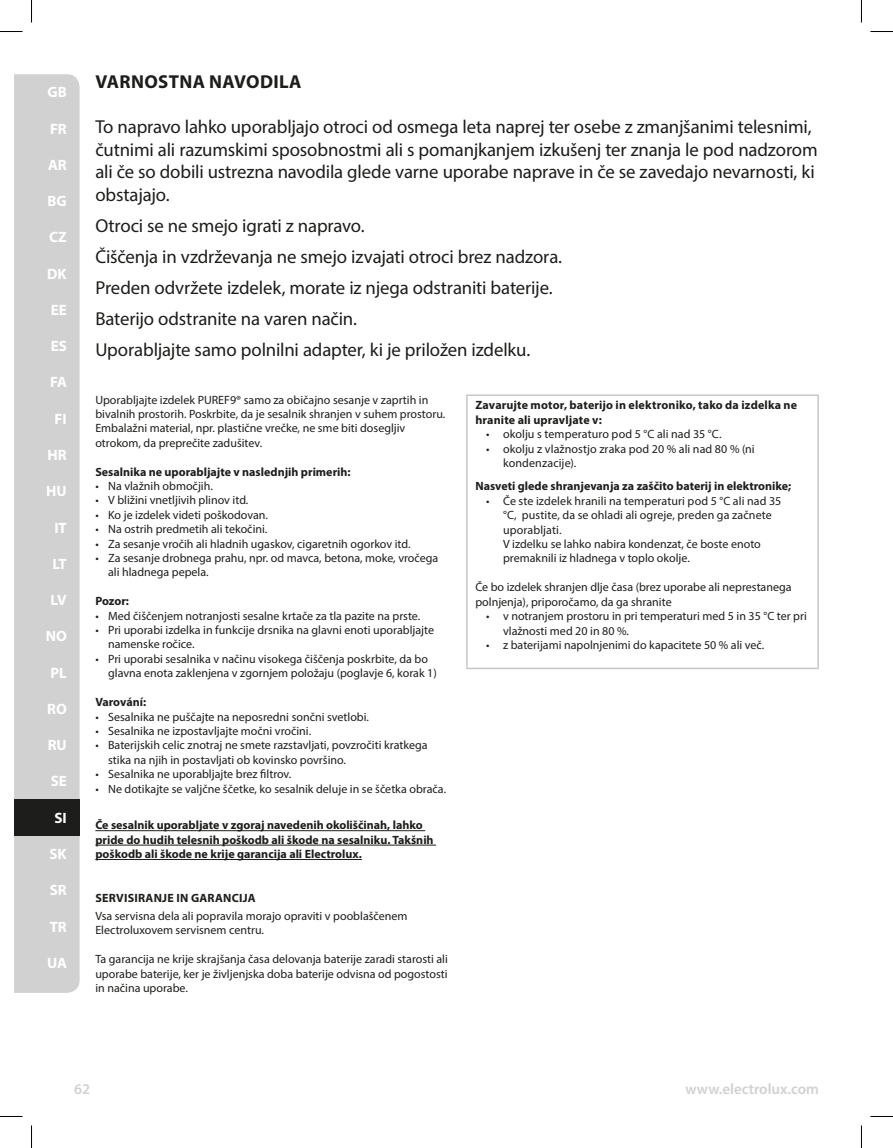
<style>
.page{position:relative;width:893px;height:1148px;background:#fff}
.page>*{position:absolute;margin:0;border:0;box-sizing:border-box;transform-origin:0 0}
.Safety{font:18.75px/22.5px "Myriad Pro";letter-spacing:-.01em;color:#1d1d1b}
.H0_-_Heading0{font:700 18.75px "Myriad Pro";letter-spacing:.02em;color:#1d1d1b}
.Abbrevation_tabs{font:700 15px "Myriad Pro";color:#fff}
.t1{font:600 15px "Myriad Pro";color:#d1d1d1}
.Body{font:12px/14.4px "Myriad Pro";color:#1d1d1b}
.Body-2{font:700 12px/14.4px "Myriad Pro";color:#1d1d1b}
.Bold_Understrike{font:700 12px/14.4px "Myriad Pro";color:#1d1d1b}
.H1_-_Header1_notab{font:700 12px "Myriad Pro";letter-spacing:.02em;color:#1d1d1b}
</style>
<div class="page">
<div style="left:14px;top:74px;width:66px;height:918px;background:#d1d1d1"></div>
<div style="left:14px;top:799px;width:66px;height:37px;background:#1d1d1b"></div>
<hr style="left:95px;top:830px;width:330px;height:1px;background:#1d1d1b">
<hr style="left:95px;top:844px;width:341px;height:1px;background:#1d1d1b">
<hr style="left:95px;top:859px;width:267px;height:1px;background:#1d1d1b">
<hr style="left:466px;top:394px;width:352px;height:2px;background:#c7c7c6">
<hr style="left:466px;top:396px;width:1px;height:271px;background:#c7c7c6">
<hr style="left:817px;top:396px;width:1px;height:271px;background:#c7c7c6">
<hr style="left:466px;top:667px;width:352px;height:2px;background:#c7c7c6">
<svg style="left:0;top:31px;width:22px;height:1px"></svg>
<svg style="left:870px;top:31px;width:22px;height:1px"></svg>
<svg style="left:31px;top:0;width:1px;height:23px"></svg>
<svg style="left:31px;top:1125px;width:1px;height:22px"></svg>
<p class="Abbrevation_tabs" style="left:47px;top:82px;width:21px">GB</p>
<p class="Abbrevation_tabs" style="left:50px;top:119px;width:18px">FR</p>
<p class="Abbrevation_tabs" style="left:48px;top:155px;width:20px">AR</p>
<p class="Abbrevation_tabs" style="left:47px;top:191px;width:21px">BG</p>
<p class="Abbrevation_tabs" style="left:49px;top:227px;width:19px">CZ</p>
<p class="Abbrevation_tabs" style="left:47px;top:264px;width:21px">DK</p>
<p class="Abbrevation_tabs" style="left:51px;top:300px;width:18px">EE</p>
<p class="Abbrevation_tabs" style="left:51px;top:336px;width:18px">ES</p>
<p class="Abbrevation_tabs" style="left:50px;top:372px;width:18px">FA</p>
<p class="Abbrevation_tabs" style="left:55px;top:409px;width:14px">FI</p>
<p class="Abbrevation_tabs" style="left:48px;top:445px;width:21px">HR</p>
<p class="Abbrevation_tabs" style="left:46px;top:481px;width:22px">HU</p>
<p class="Abbrevation_tabs" style="left:54px;top:517px;width:14px">IT</p>
<p class="Abbrevation_tabs" style="left:52px;top:554px;width:16px">LT</p>
<p class="Abbrevation_tabs" style="left:51px;top:590px;width:18px">LV</p>
<p class="Abbrevation_tabs" style="left:46px;top:626px;width:23px">NO</p>
<p class="Abbrevation_tabs" style="left:50px;top:662px;width:18px">PL</p>
<p class="Abbrevation_tabs" style="left:47px;top:699px;width:21px">RO</p>
<p class="Abbrevation_tabs" style="left:48px;top:735px;width:21px">RU</p>
<p class="Abbrevation_tabs" style="left:51px;top:771px;width:18px">SE</p>
<p class="Abbrevation_tabs" style="left:54px;top:807px;width:14px">SI</p>
<p class="Abbrevation_tabs" style="left:49px;top:844px;width:19px">SK</p>
<p class="Abbrevation_tabs" style="left:50px;top:880px;width:18px">SR</p>
<p class="Abbrevation_tabs" style="left:50px;top:916px;width:19px">TR</p>
<p class="Abbrevation_tabs" style="left:47px;top:952px;width:21px">UA</p>
<p class="H0_-_Heading0" style="left:95px;top:70px;width:207px">VARNOSTNA NAVODILA</p>
<p class="Safety" style="left:95px;top:115px;width:723px">To napravo lahko uporabljajo otroci od osmega leta naprej ter osebe z zmanjšanimi telesnimi, čutnimi ali razumskimi sposobnostmi ali s pomanjkanjem izkušenj ter znanja le pod nadzorom ali če so dobili ustrezna navodila glede varne uporabe naprave in če se zavedajo nevarnosti, ki obstajajo.</p>
<p class="Safety" style="left:95px;top:214px;width:271px">Otroci se ne smejo igrati z napravo.</p>
<p class="Safety" style="left:95px;top:245px;width:468px">Čiščenja in vzdrževanja ne smejo izvajati otroci brez nadzora.</p>
<p class="Safety" style="left:95px;top:276px;width:458px">Preden odvržete izdelek, morate iz njega odstraniti baterije.</p>
<p class="Safety" style="left:95px;top:307px;width:263px">Baterijo odstranite na varen način.</p>
<p class="Safety" style="left:95px;top:338px;width:436px">Uporabljajte samo polnilni adapter, ki je priložen izdelku.</p>
<p class="Body" style="left:95px;top:392px;width:351px">Uporabljajte izdelek PUREF9® samo za običajno sesanje v zaprtih in bivalnih prostorih. Poskrbite, da je sesalnik shranjen v suhem prostoru.<br>Embalažni material, npr. plastične vrečke, ne sme biti dosegljiv otrokom, da preprečite zadušitev.</p>
<p class="Body-2" style="left:95px;top:464px;width:257px">Sesalnika ne uporabljajte v naslednjih primerih:</p>
<p class="Body" style="left:95px;top:478px;width:119px">• Na vlažnih območjih.</p>
<p class="Body" style="left:95px;top:493px;width:154px">• V bližini vnetljivih plinov itd.</p>
<p class="Body" style="left:95px;top:507px;width:174px">• Ko je izdelek videti poškodovan.</p>
<p class="Body" style="left:95px;top:521px;width:173px">• Na ostrih predmetih ali tekočini.</p>
<p class="Body" style="left:95px;top:536px;width:316px">• Za sesanje vročih ali hladnih ugaskov, cigaretnih ogorkov itd.</p>
<p class="Body" style="left:108px;top:550px;width:331px;text-indent:-13px">• Za sesanje drobnega prahu, npr. od mavca, betona, moke, vročega ali hladnega pepela.</p>
<p class="Body-2" style="left:95px;top:593px;width:35px">Pozor:</p>
<p class="Body" style="left:95px;top:608px;width:326px">• Med čiščenjem notranjosti sesalne krtače za tla pazite na prste.</p>
<p class="Body" style="left:108px;top:622px;width:327px;text-indent:-13px">• Pri uporabi izdelka in funkcije drsnika na glavni enoti uporabljajte namenske ročice.</p>
<p class="Body" style="left:108px;top:651px;width:330px;text-indent:-13px">• Pri uporabi sesalnika v načinu visokega čiščenja poskrbite, da bo glavna enota zaklenjena v zgornjem položaju (poglavje 6, korak 1)</p>
<p class="Body-2" style="left:95px;top:694px;width:52px">Varování:</p>
<p class="Body" style="left:95px;top:709px;width:275px">• Sesalnika ne puščajte na neposredni sončni svetlobi.</p>
<p class="Body" style="left:95px;top:723px;width:217px">• Sesalnika ne izpostavljajte močni vročini.</p>
<p class="Body" style="left:108px;top:737px;width:321px;text-indent:-13px">• Baterijskih celic znotraj ne smete razstavljati, povzročiti kratkega stika na njih in postavljati ob kovinsko površino.</p>
<p class="Body" style="left:95px;top:766px;width:197px">• Sesalnika ne uporabljajte brez filtrov.</p>
<p class="Body" style="left:95px;top:781px;width:352px">• Ne dotikajte se valjčne ščetke, ko sesalnik deluje in se ščetka obrača.</p>
<p class="Bold_Understrike" style="left:95px;top:817px;width:339px">Če sesalnik uporabljate v zgoraj navedenih okoliščinah, lahko pride do hudih telesnih poškodb ali škode na sesalniku. Takšnih poškodb ali škode ne krije garancija ali Electrolux.</p>
<p class="H1_-_Header1_notab" style="left:95px;top:890px;width:162px">SERVISIRANJE IN GARANCIJA</p>
<p class="Body" style="left:95px;top:908px;width:313px">Vsa servisna dela ali popravila morajo opraviti v pooblaščenem<br>Electroluxovem servisnem centru.</p>
<p class="Body" style="left:95px;top:951px;width:354px;text-align:justify">Ta garancija ne krije skrajšanja časa delovanja baterije zaradi starosti ali uporabe baterije, ker je življenjska doba baterije odvisna od pogostosti in načina uporabe.</p>
<p class="Body-2" style="left:475px;top:397px;width:323px">Zavarujte motor, baterijo in elektroniko, tako da izdelka ne hranite ali upravljate v:</p>
<p class="Body" style="left:486px;top:426px;width:237px">• okolju s temperaturo pod 5 °C ali nad 35 °C.</p>
<p class="Body" style="left:503px;top:441px;width:253px;text-indent:-17px">• okolju z vlažnostjo zraka pod 20 % ali nad 80 % (ni kondenzacije).</p>
<p class="Body-2" style="left:475px;top:478px;width:317px">Nasveti glede shranjevanja za zaščito baterij in elektronike;</p>
<p class="Body" style="left:503px;top:493px;width:279px;text-indent:-17px">• Če ste izdelek hranili na temperaturi pod 5 °C ali nad 35 °C, pustite, da se ohladi ali ogreje, preden ga začnete uporabljati.<br>V izdelku se lahko nabira kondenzat, če boste enoto premaknili iz hladnega v toplo okolje.</p>
<p class="Body" style="left:475px;top:579px;width:317px">Če bo izdelek shranjen dlje časa (brez uporabe ali neprestanega polnjenja), priporočamo, da ga shranite</p>
<p class="Body" style="left:503px;top:608px;width:305px;text-indent:-17px">• v notranjem prostoru in pri temperaturi med 5 in 35 °C ter pri vlažnosti med 20 in 80 %.</p>
<p class="Body" style="left:486px;top:637px;width:280px">• z baterijami napolnjenimi do kapacitete 50 % ali več.</p>
<p class="t1" style="left:74px;top:1079px;width:18px">62</p>
<p class="t1" style="left:685px;top:1078px;width:135px">www.electrolux.com</p>
</div>
